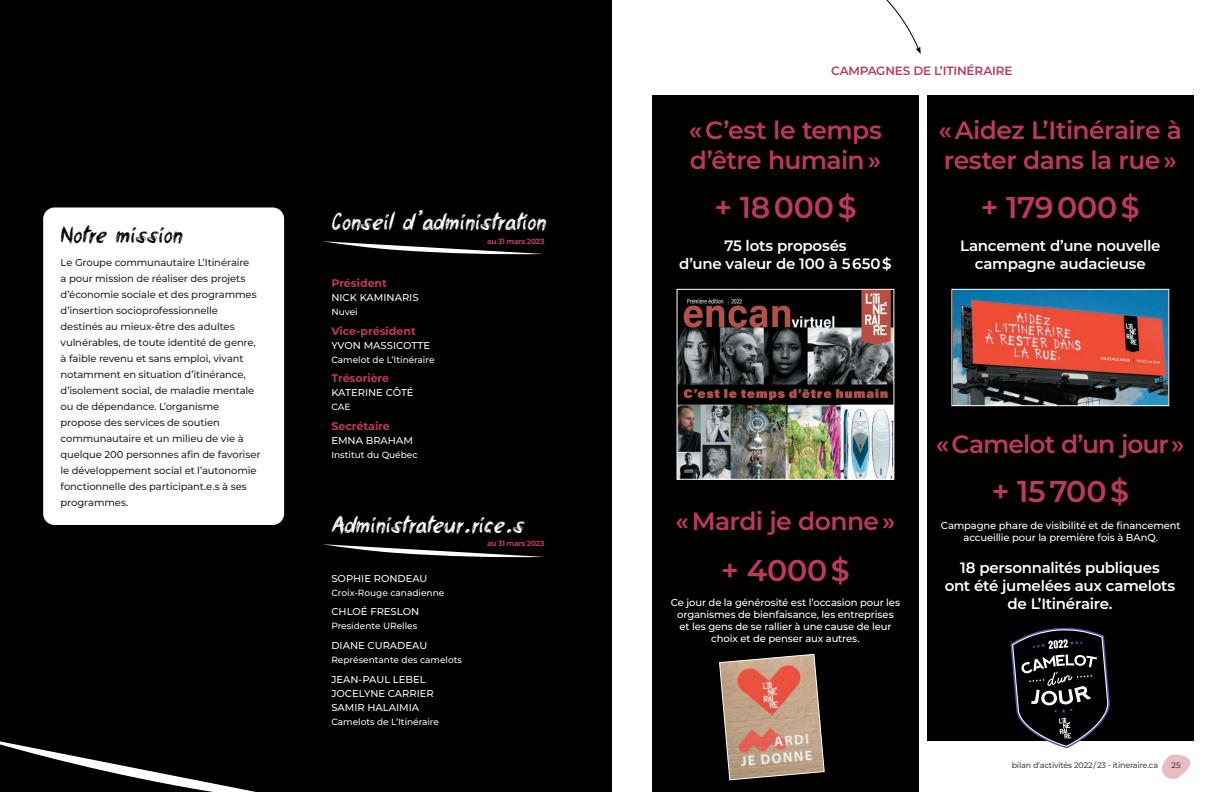
<style>
.page{position:relative;width:1224px;height:792px;background:#fff}
.page>*{position:absolute;margin:0;border:0;box-sizing:border-box;transform-origin:0 0}
.t1{font:600 30px "Montserrat";letter-spacing:-.005em;color:#bd395c}
.t2{font:600 25px/30px "Montserrat";letter-spacing:-.025em;color:#bd395c}
.t3{font:25px "beermoney";color:#fff}
.t4{font:25px "beermoney";color:#000}
.t5{font:600 15px/18px "Montserrat";letter-spacing:-.02em;color:#fff;text-align:center}
.t6{font:600 12px "Montserrat";letter-spacing:-.015em;color:#bd395c}
.t7{font:700 11px "Montserrat";color:#bd395c}
.t8{font:500 10px/16px "Montserrat";letter-spacing:-.01em;color:#272a2c}
.t9{font:500 10px/12px "Montserrat";letter-spacing:-.01em;color:#fff;text-align:center}
.t10{font:500 10px/14px "Montserrat";color:#f8f3ed}
.t11{font:500 9px "Montserrat";color:#f8f3ed}
.t12{font:500 8px "Montserrat";letter-spacing:-.02em;color:#44494a}
.t13{font:700 7.5px "Montserrat";letter-spacing:-.03em;color:#bd395c}
</style>
<div class="page">
<svg style="left:1162px;top:754px;width:29px;height:25px"></svg>
<svg style="left:886px;top:0;width:35px;height:54px"></svg>
<div style="left:652px;top:96px;width:267px;height:696px;background:#000"></div>
<div style="left:927px;top:96px;width:267px;height:645px;background:#000"></div>
<img style="left:679px;top:291px;width:213px;height:187px">
<div style="left:677px;top:289px;width:217px;height:191px;border:1px solid #fff"></div>
<img style="left:953px;top:291px;width:214px;height:113px">
<div style="left:951px;top:289px;width:218px;height:117px;border:1px solid #fff"></div>
<svg style="left:719px;top:653px;width:106px;height:128px;background:#aa816e"></svg>
<svg style="left:1011px;top:627px;width:99px;height:121px"></svg>
<div style="left:0;top:0;width:612px;height:792px;background:#000"></div>
<svg style="left:323px;top:241px;width:221px;height:14px"></svg>
<svg style="left:323px;top:544px;width:221px;height:14px"></svg>
<div style="left:43px;top:207px;width:241px;height:318px;background:#fff;border-radius:11px"></div>
<svg style="left:0;top:741px;width:256px;height:51px"></svg>
<h2 class="t4" style="left:60px;top:218px;width:124px">Notre mission</h2>
<p class="t8" style="left:61px;top:254px;width:201px">Le Groupe communautaire L’Itinéraire<br>a pour mission de réaliser des projets d’économie sociale et des programmes d’insertion socioprofessionnelle destinés au mieux-être des adultes vulnérables, de toute identité de genre, à faible revenu et sans emploi, vivant notamment en situation d’itinérance, d’isolement social, de maladie mentale ou de dépendance. L’organisme propose des services de soutien communautaire et un milieu de vie à quelque 200 personnes afin de favoriser le développement social et l’autonomie fonctionnelle des participant.e.s à ses programmes.</p>
<h2 class="t3" style="left:331px;top:204px;width:217px">Conseil d ’administration</h2>
<p class="t7" style="left:331px;top:276px;width:57px">Président</p>
<p class="t10" style="left:331px;top:290px;width:89px">NICK KAMINARIS</p>
<p class="t11" style="left:331px;top:306px;width:28px">Nuvei</p>
<p class="t7" style="left:331px;top:324px;width:86px">Vice-président</p>
<p class="t10" style="left:331px;top:338px;width:100px">YVON MASSICOTTE</p>
<p class="t11" style="left:331px;top:354px;width:105px">Camelot de L’Itinéraire</p>
<p class="t7" style="left:331px;top:371px;width:59px">Trésorière</p>
<p class="t10" style="left:331px;top:386px;width:84px">KATERINE CÔTÉ</p>
<p class="t11" style="left:331px;top:401px;width:20px">CAE</p>
<p class="t7" style="left:331px;top:419px;width:60px">Secrétaire</p>
<p class="t10" style="left:331px;top:433px;width:83px">EMNA BRAHAM</p>
<p class="t11" style="left:331px;top:449px;width:88px">Institut du Québec</p>
<p class="t13" style="left:487px;top:236px;width:59px">au 31 mars 2023</p>
<h2 class="t3" style="left:331px;top:507px;width:194px">Administrateur.rice.s</h2>
<p class="t10" style="left:331px;top:571px;width:98px">SOPHIE RONDEAU</p>
<p class="t11" style="left:331px;top:587px;width:114px">Croix-Rouge canadienne</p>
<p class="t10" style="left:331px;top:605px;width:89px">CHLOÉ FRESLON</p>
<p class="t11" style="left:331px;top:620px;width:87px">Presidente URelles</p>
<p class="t10" style="left:331px;top:638px;width:97px">DIANE CURADEAU</p>
<p class="t11" style="left:331px;top:654px;width:132px">Représentante des camelots</p>
<p class="t10" style="left:331px;top:672px;width:104px">JEAN-PAUL LEBEL<br>JOCELYNE CARRIER<br>SAMIR HALAIMIA</p>
<p class="t11" style="left:331px;top:716px;width:109px">Camelots de L’Itinéraire</p>
<p class="t13" style="left:487px;top:539px;width:59px">au 31 mars 2023</p>
<p class="t6" style="left:831px;top:62px;width:183px">CAMPAGNES DE L’ITINÉRAIRE</p>
<h2 class="t2" style="left:689px;top:115px;width:195px">« C’est le temps d’être humain »</h2>
<h2 class="t2" style="left:939px;top:115px;width:245px">« Aidez L’Itinéraire à rester dans la rue »</h2>
<h1 class="t1" style="left:714px;top:187px;width:144px">+ 18 000 $</h1>
<h1 class="t1" style="left:981px;top:187px;width:160px">+ 179 000 $</h1>
<h3 class="t5" style="left:679px;top:236px;width:214px">75 lots proposés<br>d’une valeur de 100 à 5 650 $</h3>
<h3 class="t5" style="left:960px;top:236px;width:202px">Lancement d’une nouvelle campagne audacieuse</h3>
<h2 class="t2" style="left:675px;top:505px;width:222px">« Mardi je donne »</h2>
<h1 class="t1" style="left:721px;top:551px;width:130px">+ 4000 $</h1>
<p class="t9" style="left:671px;top:597px;width:231px">Ce jour de la générosité est l’occasion pour les organismes de bienfaisance, les entreprises<br>et les gens de se rallier à une cause de leur choix et de penser aux autres.</p>
<h2 class="t2" style="left:936px;top:429px;width:250px">« Camelot d’un jour »</h2>
<h1 class="t1" style="left:992px;top:471px;width:139px">+ 15 700 $</h1>
<p class="t9" style="left:941px;top:519px;width:241px">Campagne phare de visibilité et de financement accueillie pour la première fois à BAnQ.</p>
<h3 class="t5" style="left:945px;top:558px;width:232px">18 personnalités publiques<br>ont été jumelées aux camelots de L’Itinéraire.</h3>
<p class="t12" style="left:1012px;top:760px;width:148px">bilan d’activités 2022 / 23 - itineraire.ca</p>
<p class="t12" style="left:1172px;top:760px;width:11px">25</p>
</div>
